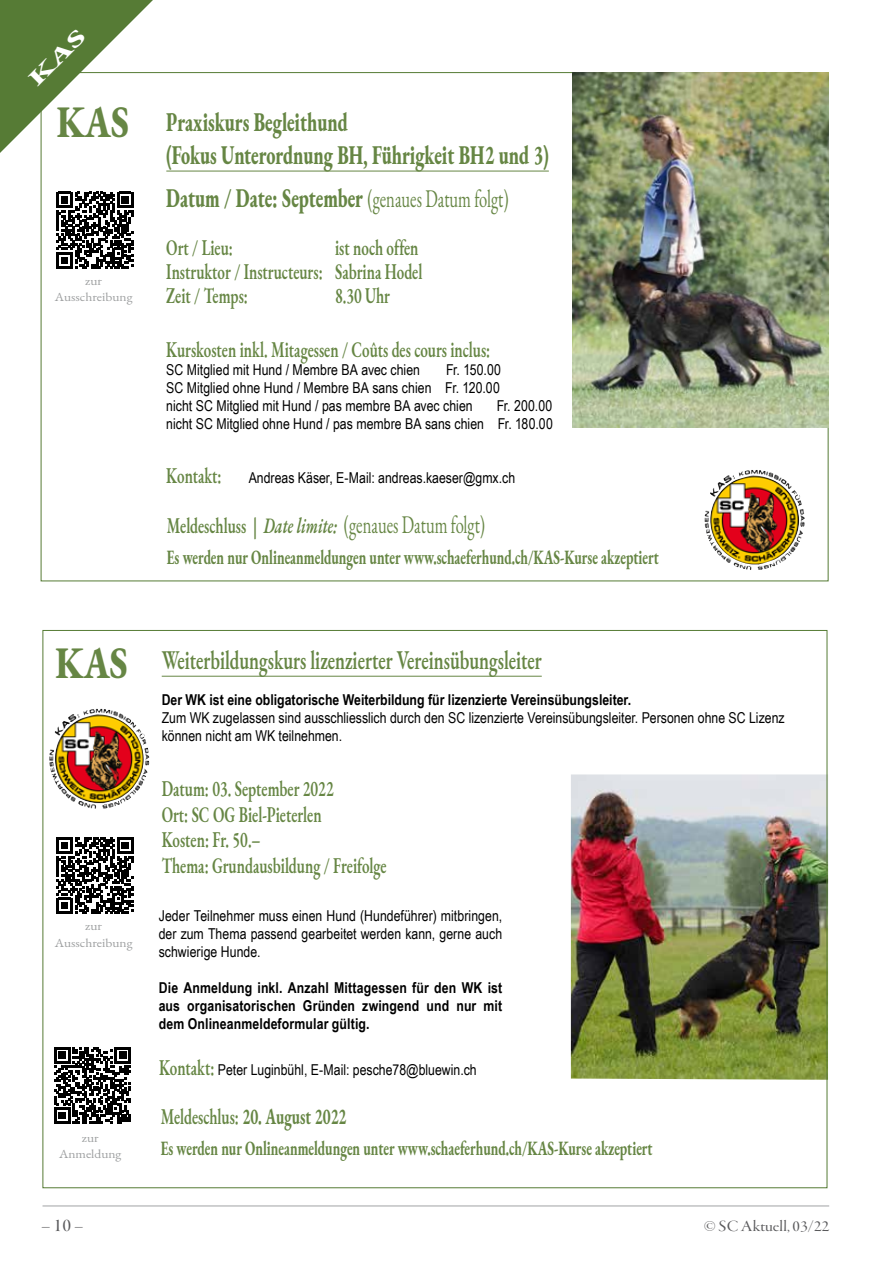
<style>
.page{position:relative;width:893px;height:1263px;background:#fff}
.page>*{position:absolute;margin:0;border:0;box-sizing:border-box;transform-origin:0 0}
.t1{font:800 45px "EB Garamond";color:#668644;scale:.8 1}
.t2{font:800 27px/33px "EB Garamond";color:#668644;scale:.67 1}
.t3{font:600 27px "EB Garamond";color:#668644;scale:.67 1}
.t4{font:24.75px "EB Garamond";color:#668644;scale:.67 1}
.t5{font:600 22.5px/25.5px "EB Garamond";color:#668644;scale:.67 1}
.t6{font:700 22.5px "EB Garamond";color:#668644;scale:.67 1}
.t7{font:700 20.25px "EB Garamond";color:#668644;scale:.67 1}
.t8{font:18.9px "Garamond Premr Pro Disp";color:#58585a;scale:1.11 1}
.t9{font:16.2px "Garamond Premr Pro Disp";color:#58585a;scale:1.11 1}
.t10{font:15px/18px "Arial Narrow";color:#000;text-align:justify}
.t11{font:700 15px/18px "Arial Narrow";color:#000;text-align:justify}
.t12{font:12.15px/16.2px "EB Garamond";color:#9c9e9f;text-align:center;scale:1.11 1}
.s1{font-weight:400;font-size:24.75px}
.s2{font-family:"EB Garamond";font-weight:600;font-size:22.5px;color:#668644}
.s3{font-weight:600;font-size:22.5px}
.s4{font-weight:600;font-style:italic;font-size:22.5px}
.s5{font-weight:600}
</style>
<div class="page">
<hr style="left:43px;top:1206px;width:786px;height:1px;background:#a1a2a4">
<img style="left:573px;top:73px;width:255px;height:355px">
<img style="left:708px;top:470px;width:92px;height:95px">
<hr style="left:162px;top:676px;width:380px;height:1px;background:#668644">
<img style="left:571px;top:774px;width:257px;height:306px">
<img style="left:52px;top:709px;width:93px;height:95px">
<svg style="left:54px;top:1047px;width:77px;height:77px"></svg>
<svg style="left:56px;top:837px;width:77px;height:77px"></svg>
<svg style="left:56px;top:192px;width:77px;height:77px"></svg>
<hr style="left:166px;top:171px;width:383px;height:1px;background:#668644">
<svg style="left:0;top:0;width:153px;height:153px"></svg>
<h1 class="t1" style="left:57px;top:90px;width:92px">KAS</h1>
<p class="t12" style="left:55px;top:273px;width:72px">zur<br>Ausschreibung</p>
<h2 class="t2" style="left:166px;top:104px;width:572px">Praxiskurs Begleithund<br>(Fokus Unterordnung BH, Führigkeit BH2 und 3)</h2>
<h2 class="t2" style="left:166px;top:181px;width:512px">Datum / Date: September <span class="s1">(genaues Datum folgt)</span></h2>
<h3 class="t5" style="left:166px;top:235px;width:101px">Ort / Lieu:</h3>
<h3 class="t5" style="left:166px;top:236px;width:384px;line-height:24px;text-indent:169px">ist noch offen<br>Instruktor / Instructeurs: Sabrina Hodel<br>Zeit / Temps:</h3>
<h3 class="t5" style="left:335px;top:283px;width:83px">8.30 Uhr</h3>
<h3 class="t5" style="left:166px;top:336px;width:485px">Kurskosten inkl. Mitagessen / Coûts des cours inclus:</h3>
<p class="t10" style="left:166px;top:361px;width:255px">SC Mitglied mit Hund / Membre BA avec chien</p>
<p class="t10" style="left:166px;top:361px;width:336px;text-indent:280px">Fr. 150.00<br>SC Mitglied ohne Hund / Membre BA sans chien Fr. 120.00 nicht SC Mitglied mit Hund / pas membre BA avec chien</p>
<p class="t10" style="left:166px;top:397px;width:388px;text-align:right">Fr. 200.00<br>nicht SC Mitglied ohne Hund / pas membre BA sans chien Fr. 180.00</p>
<p class="t10" style="left:166px;top:469px;width:350px"><span class="s2">Kontakt:</span> Andreas Käser, E-Mail: andreas.kaeser@gmx.ch</p>
<h3 class="t4" style="left:167px;top:508px;width:476px"><span class="s3">Meldeschluss |</span> <span class="s4">Date limite:</span> (genaues Datum folgt)</h3>
<h3 class="t7" style="left:167px;top:543px;width:736px">Es werden nur Onlineanmeldungen unter www.schaeferhund.ch/KAS-Kurse akzeptiert</h3>
<h1 class="t1" style="left:56px;top:631px;width:92px">KAS</h1>
<p class="t12" style="left:55px;top:918px;width:72px">zur<br>Ausschreibung</p>
<p class="t12" style="left:59px;top:1130px;width:58px">zur<br>Anmeldung</p>
<h2 class="t3" style="left:162px;top:641px;width:569px">Weiterbildungskurs lizenzierter Vereinsübungsleiter</h2>
<p class="t11" style="left:162px;top:690px;width:471px">Der WK ist eine obligatorische Weiterbildung für lizenzierte Vereinsübungsleiter.</p>
<p class="t10" style="left:162px;top:708px;width:624px">Zum WK zugelassen sind ausschliesslich durch den SC lizenzierte Vereinsübungsleiter. Personen ohne SC Lizenz können nicht am WK teilnehmen.</p>
<h3 class="t5" style="left:162px;top:776px;width:337px">Datum: 03. September 2022<br>Ort: SC OG Biel-Pieterlen<br>Kosten: Fr. 50.–<br>Thema: Grundausbildung / Freifolge</h3>
<p class="t10" style="left:159px;top:907px;width:345px">Jeder Teilnehmer muss einen Hund (Hundeführer) mitbringen, der zum Thema passend gearbeitet werden kann, gerne auch schwierige Hunde.</p>
<p class="t11" style="left:159px;top:979px;width:345px">Die Anmeldung inkl. Anzahl Mittagessen für den WK ist aus organisatorischen Gründen zwingend und nur mit dem Onlineanmeldeformular gültig.</p>
<p class="t10" style="left:159px;top:1060px;width:319px"><span class="s2">Kontakt:</span> Peter Luginbühl, E-Mail: pesche78@bluewin.ch</p>
<h3 class="t6" style="left:161px;top:1100px;width:279px"><span class="s5">Meldeschlus:</span> 20. August 2022</h3>
<h3 class="t7" style="left:161px;top:1134px;width:736px">Es werden nur Onlineanmeldungen unter www.schaeferhund.ch/KAS-Kurse akzeptiert</h3>
<p class="t8" style="left:41px;top:1215px;width:40px">– 10 –</p>
<p class="t9" style="left:704px;top:1218px;width:115px">© SC Aktuell, 03/22</p>
</div>
